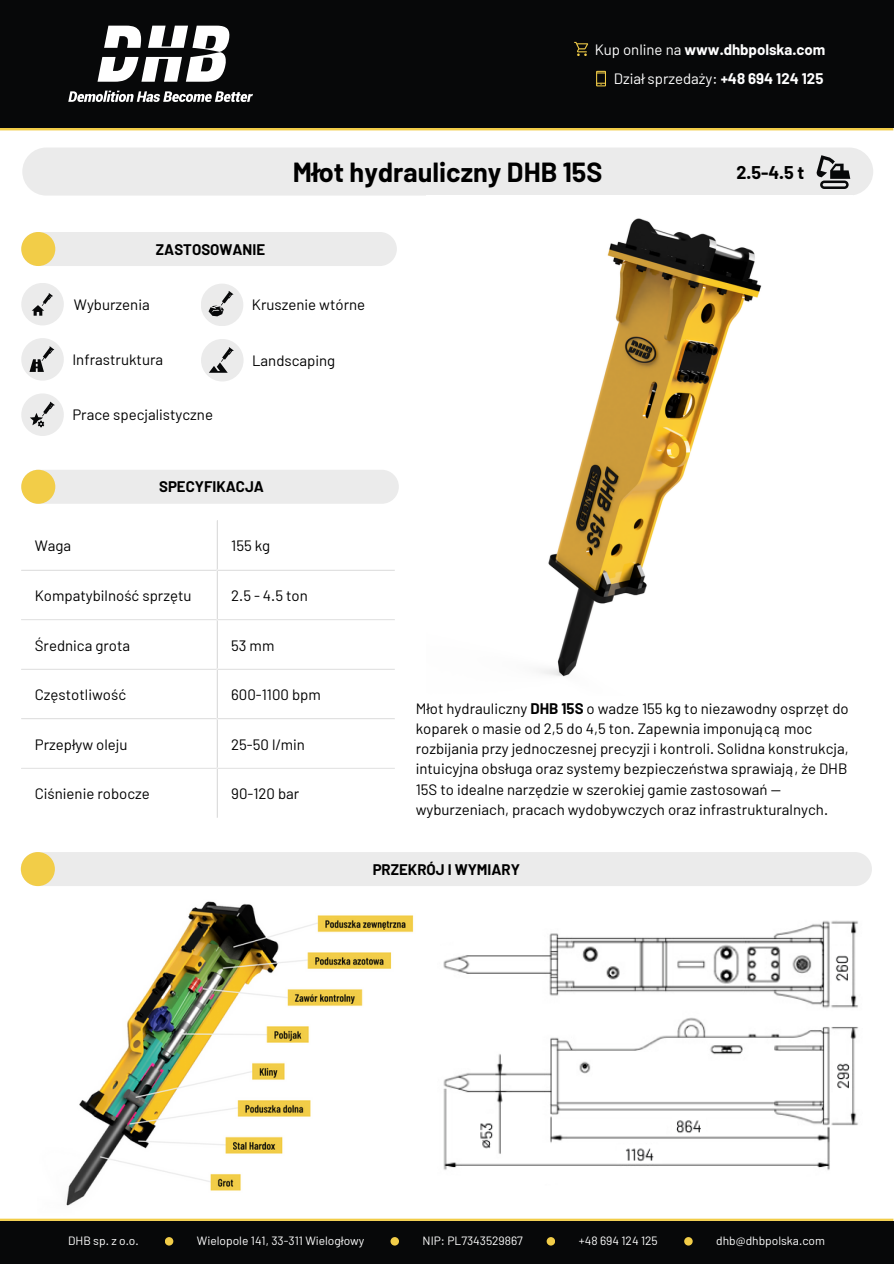
<style>
.page{position:relative;width:894px;height:1264px;background:#fff}
.page>*{position:absolute;margin:0;border:0;box-sizing:border-box;transform-origin:0 0}
.t1{font:700 27px "Barlow";color:#000}
.t2{font:700 18px "Barlow";color:#000}
.t3{font:15px/20.2px "Barlow";color:#000}
.t4{font:700 15px "Barlow";color:#000}
.t5{font:700 15px "Barlow";color:#fff}
.t6{font:15px "Barlow";color:#fff}
.t7{font:12px "Barlow";color:#fff}
.s1{font-weight:400}
.s2{font-weight:700}
</style>
<div class="page">
<img style="left:38px;top:886px;width:376px;height:320px">
<hr style="left:216px;top:520px;width:2px;height:297px;background:#ebebeb">
<hr style="left:21px;top:569px;width:374px;height:1px;background:#ebebeb">
<hr style="left:21px;top:619px;width:374px;height:1px;background:#ebebeb">
<hr style="left:21px;top:668px;width:374px;height:1px;background:#ebebeb">
<hr style="left:21px;top:718px;width:374px;height:1px;background:#ebebeb">
<hr style="left:21px;top:767px;width:374px;height:1px;background:#ebebeb">
<div style="left:21px;top:470px;width:377px;height:34px;background:#ebebeb;border-radius:17px"></div>
<div style="left:21px;top:470px;width:34px;height:34px;background:#f2cd48;border-radius:50%"></div>
<div style="left:0;top:125px;width:893px;height:5px;background:#f2cd48"></div>
<div style="left:0;top:0;width:893px;height:128px;background:#070809"></div>
<svg style="left:97px;top:26px;width:133px;height:56px"></svg>
<svg style="left:68px;top:91px;width:185px;height:11px"></svg>
<svg style="left:574px;top:42px;width:14px;height:14px"></svg>
<svg style="left:596px;top:71px;width:10px;height:15px"></svg>
<div style="left:21px;top:232px;width:375px;height:34px;background:#ebebeb;border-radius:17px"></div>
<div style="left:21px;top:232px;width:34px;height:34px;background:#f2cd48;border-radius:50%"></div>
<hr style="left:0;top:1218px;width:893px;height:2px;background:#f2cd48">
<div style="left:0;top:1220px;width:893px;height:43px;background:#070809"></div>
<svg style="left:165px;top:1236px;width:8px;height:9px"></svg>
<svg style="left:390px;top:1236px;width:9px;height:9px"></svg>
<svg style="left:684px;top:1236px;width:8px;height:9px"></svg>
<svg style="left:546px;top:1236px;width:9px;height:9px"></svg>
<img style="left:443px;top:920px;width:416px;height:250px">
<div style="left:21px;top:852px;width:850px;height:34px;background:#ebebeb;border-radius:17px"></div>
<div style="left:21px;top:852px;width:34px;height:34px;background:#f2cd48;border-radius:50%"></div>
<div style="left:22px;top:147px;width:851px;height:48px;background:#ebebeb;border-radius:24px"></div>
<svg style="left:816px;top:155px;width:34px;height:34px"></svg>
<img style="left:541px;top:218px;width:221px;height:459px">
<div style="left:21px;top:283px;width:43px;height:42px;background:#ebebeb;border-radius:50%"></div>
<svg style="left:32px;top:293px;width:21px;height:23px"></svg>
<div style="left:21px;top:338px;width:43px;height:42px;background:#ebebeb;border-radius:50%"></div>
<svg style="left:29px;top:346px;width:25px;height:26px"></svg>
<div style="left:201px;top:339px;width:42px;height:42px;background:#ebebeb;border-radius:50%"></div>
<svg style="left:209px;top:347px;width:24px;height:26px"></svg>
<div style="left:21px;top:393px;width:43px;height:43px;background:#ebebeb;border-radius:50%"></div>
<svg style="left:30px;top:401px;width:25px;height:26px"></svg>
<div style="left:201px;top:283px;width:42px;height:43px;background:#ebebeb;border-radius:50%"></div>
<svg style="left:208px;top:291px;width:25px;height:25px"></svg>
<p class="t5" style="left:594px;top:40px;width:232px"><span class="s1">Kup online na</span> www.dhbpolska.com</p>
<p class="t6" style="left:613px;top:69px;width:211px">Dział sprzedaży: <span class="s2">+48 694 124 125</span></p>
<p class="t4" style="left:156px;top:239px;width:111px">ZASTOSOWANIE</p>
<p class="t1" style="left:293px;top:155px;width:311px">Młot hydrauliczny DHB 15S</p>
<p class="t2" style="left:736px;top:161px;width:69px">2.5-4.5 t</p>
<p class="t3" style="left:74px;top:294px;width:77px">Wyburzenia</p>
<h1 class="t3" style="left:252px;top:293px;width:115px">Kruszenie wtórne</h1>
<p class="t3" style="left:72px;top:349px;width:92px">Infrastruktura</p>
<p class="t3" style="left:252px;top:350px;width:85px">Landscaping</p>
<p class="t3" style="left:72px;top:404px;width:142px">Prace specjalistyczne</p>
<h4 class="t4" style="left:159px;top:477px;width:106px">SPECYFIKACJA</h4>
<p class="t3" style="left:35px;top:535px;width:38px">Waga</p>
<h4 class="t3" style="left:231px;top:535px;width:41px">155 kg</h4>
<p class="t3" style="left:35px;top:585px;width:158px">Kompatybilność sprzętu</p>
<h4 class="t3" style="left:231px;top:585px;width:78px">2.5 - 4.5 ton</h4>
<h3 class="t3" style="left:35px;top:634px;width:97px">Średnica grota</h3>
<p class="t3" style="left:231px;top:634px;width:45px">53 mm</p>
<h4 class="t3" style="left:35px;top:684px;width:93px">Częstotliwość</h4>
<p class="t3" style="left:231px;top:684px;width:91px">600-1100 bpm</p>
<h4 class="t3" style="left:35px;top:733px;width:94px">Przepływ oleju</h4>
<p class="t3" style="left:231px;top:733px;width:75px">25-50 l/min</p>
<h4 class="t3" style="left:35px;top:783px;width:116px">Ciśnienie robocze</h4>
<p class="t3" style="left:231px;top:783px;width:70px">90-120 bar</p>
<p class="t3" style="left:415px;top:697px;width:434px">Młot hydrauliczny <span class="s2">DHB 15S</span> o wadze 155 kg to niezawodny osprzęt do koparek o masie od 2,5 do 4,5 ton. Zapewnia imponującą moc rozbijania przy jednoczesnej precyzji i kontroli. Solidna konstrukcja, intuicyjna obsługa oraz systemy bezpieczeństwa sprawiają, że DHB 15S to idealne narzędzie w szerokiej gamie zastosowań — wyburzeniach, pracach wydobywczych oraz infrastrukturalnych.</p>
<p class="t4" style="left:372px;top:859px;width:149px">PRZEKRÓJ I WYMIARY</p>
<h3 class="t7" style="left:68px;top:1233px;width:72px">DHB sp. z o.o.</h3>
<h4 class="t7" style="left:197px;top:1233px;width:169px">Wielopole 141, 33-311 Wielogłowy</h4>
<p class="t7" style="left:422px;top:1233px;width:102px">NIP: PL7343529867</p>
<p class="t7" style="left:578px;top:1233px;width:80px">+48 694 124 125</p>
<p class="t7" style="left:716px;top:1233px;width:110px">dhb@dhbpolska.com</p>
</div>
